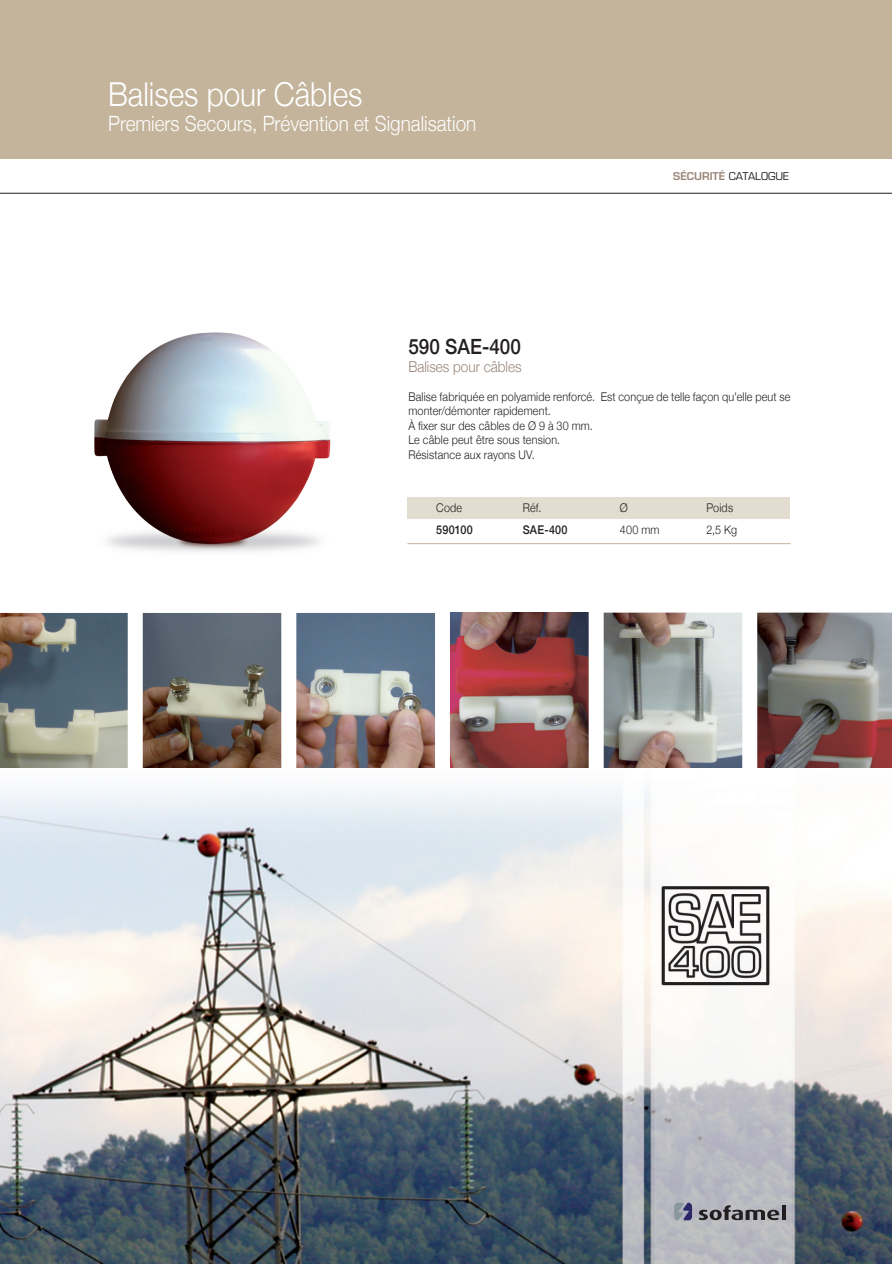
<style>
.page{position:relative;width:892px;height:1264px;background:#fff}
.page>*{position:absolute;margin:0;border:0;box-sizing:border-box;transform-origin:0 0}
.t1{font:300 33px "Helvetica Neue";color:#fff;scale:.9 1}
.t2{font:300 21px "Helvetica Neue";color:#fff;scale:.9 1}
.t3{font:500 21px "Helvetica Neue";color:#231f20;scale:.9 1}
.t4{font:300 15px "Helvetica Neue";color:#9b8679;scale:.9 1}
.t5{font:300 12px/14.4px "Helvetica Neue";letter-spacing:.015em;color:#231f20;scale:.9 1}
.t6{font:500 12px "Helvetica Neue";letter-spacing:.015em;color:#231f20;scale:.9 1}
.t7{font:10.5px "Eurostile";color:#231f20}
.s1{font-weight:600;color:#9b8679}
</style>
<div class="page">
<img style="left:0;top:518px;width:891px;height:746px">
<svg style="left:698px;top:1205px;width:81px;height:15px"></svg>
<svg style="left:781px;top:1205px;width:4px;height:15px"></svg>
<svg style="left:674px;top:1202px;width:18px;height:18px"></svg>
<div style="left:0;top:0;width:891px;height:158px;background:#c3b49b"></div>
<hr style="left:0;top:193px;width:891px;height:1px;background:#231f20">
<div style="left:407px;top:497px;width:383px;height:21px;background:#e3dcd0"></div>
<hr style="left:407px;top:543px;width:383px;height:1px;background:#c3b49b">
<img style="left:82px;top:332px;width:259px;height:231px">
<img style="left:0;top:612px;width:891px;height:155px">
<h1 class="t1" style="left:108px;top:68px;width:284px">Balises pour Câbles</h1>
<h2 class="t2" style="left:108px;top:107px;width:410px">Premiers Secours, Prévention et Signalisation</h2>
<p class="t7" style="left:673px;top:170px;width:117px"><span class="s1">SÉCURITÉ</span> CATALOGUE</p>
<h2 class="t3" style="left:408px;top:330px;width:126px">590 SAE-400</h2>
<p class="t4" style="left:408px;top:355px;width:127px">Balises pour câbles</p>
<p class="t5" style="left:408px;top:388px;width:426px">Balise fabriquée en polyamide renforcé. Est conçue de telle façon qu'elle peut se monter/démonter rapidement.<br>À fixer sur des câbles de Ø 9 à 30 mm.<br>Le câble peut être sous tension.<br>Résistance aux rayons UV.</p>
<p class="t5" style="left:436px;top:500px;width:30px">Code</p>
<p class="t5" style="left:522px;top:500px;width:22px">Réf.</p>
<p class="t5" style="left:619px;top:500px;width:10px">Ø</p>
<p class="t5" style="left:706px;top:500px;width:31px">Poids</p>
<p class="t6" style="left:436px;top:520px;width:42px">590100</p>
<p class="t6" style="left:522px;top:520px;width:51px">SAE-400</p>
<p class="t5" style="left:619px;top:521px;width:45px">400 mm</p>
<p class="t5" style="left:706px;top:521px;width:36px">2,5 Kg</p>
</div>
